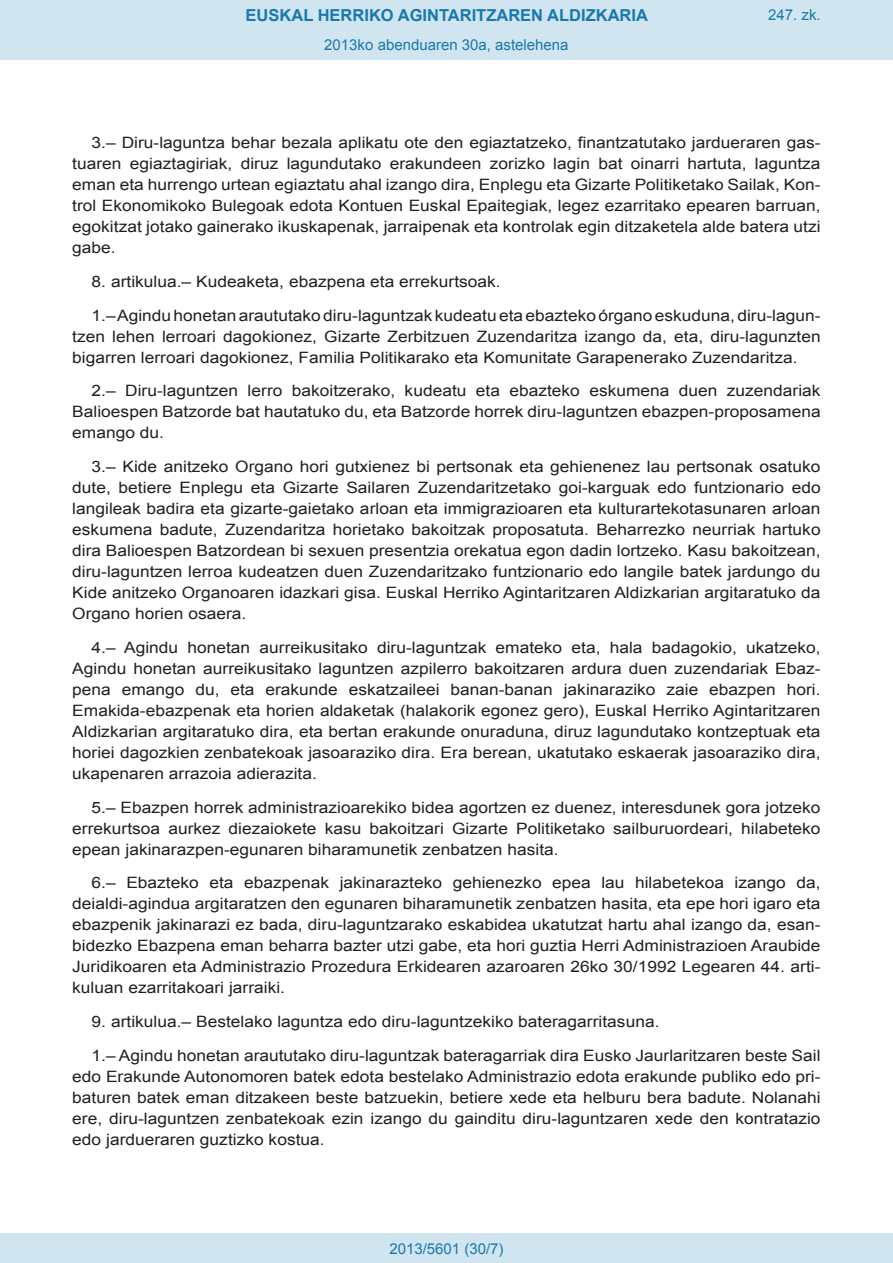
<style>
.page{position:relative;width:893px;height:1263px;background:#fff}
.page>*{position:absolute;margin:0;border:0;box-sizing:border-box;transform-origin:0 0}
.t1{font:700 16.5px "Arial";color:#1879ad}
.BOPVDetalle{font:15.6px/21px "Arial";color:#231f20;text-align:justify;scale:1.11 1}
.Paginacion_Centro{font:15px "Arial";color:#1879ad}
</style>
<div class="page">
<div style="left:0;top:0;width:893px;height:60px;background:#d0e5f0"></div>
<div style="left:0;top:1233px;width:893px;height:30px;background:#d0e5f0"></div>
<p class="t1" style="left:246px;top:4px;width:404px">EUSKAL HERRIKO AGINTARITZAREN ALDIZKARIA</p>
<p class="Paginacion_Centro" style="left:324px;top:35px;width:246px">2013ko abenduaren 30a, astelehena</p>
<p class="Paginacion_Centro" style="left:768px;top:5px;width:54px">247. zk.</p>
<p class="BOPVDetalle" style="left:72px;top:132px;width:676px;text-indent:19px">3.– Diru-laguntza behar bezala aplikatu ote den egiaztatzeko, finantzatutako jardueraren gas&shy;tuaren egiaztagiriak, diruz lagundutako erakundeen zorizko lagin bat oinarri hartuta, laguntza eman eta hurrengo urtean egiaztatu ahal izango dira, Enplegu eta Gizarte Politiketako Sailak, Kon&shy;trol Ekonomikoko Bulegoak edota Kontuen Euskal Epaitegiak, legez ezarritako epearen barruan, egokitzat jotako gainerako ikuskapenak, jarraipenak eta kontrolak egin ditzaketela alde batera utzi gabe.</p>
<p class="BOPVDetalle" style="left:92px;top:271px;width:370px">8. artikulua.– Kudeaketa, ebazpena eta errekurtsoak.</p>
<p class="BOPVDetalle" style="left:72px;top:305px;width:676px;text-indent:19px">1.– Agindu honetan araututako diru-laguntzak kudeatu eta ebazteko órgano eskuduna, diru-lagun&shy;tzen lehen lerroari dagokionez, Gizarte Zerbitzuen Zuzendaritza izango da, eta, diru-lagunzten bigarren lerroari dagokionez, Familia Politikarako eta Komunitate Garapenerako Zuzendaritza.</p>
<p class="BOPVDetalle" style="left:72px;top:381px;width:676px;text-indent:19px">2.– Diru-laguntzen lerro bakoitzerako, kudeatu eta ebazteko eskumena duen zuzendariak Balioespen Batzorde bat hautatuko du, eta Batzorde horrek diru-laguntzen ebazpen-proposamena emango du.</p>
<p class="BOPVDetalle" style="left:72px;top:456px;width:676px;text-indent:19px">3.– Kide anitzeko Organo hori gutxienez bi pertsonak eta gehienenez lau pertsonak osatuko dute, betiere Enplegu eta Gizarte Sailaren Zuzendaritzetako goi-karguak edo funtzionario edo langileak badira eta gizarte-gaietako arloan eta immigrazioaren eta kulturartekotasunaren arloan eskumena badute, Zuzendaritza horietako bakoitzak proposatuta. Beharrezko neurriak hartuko dira Balioespen Batzordean bi sexuen presentzia orekatua egon dadin lortzeko. Kasu bakoitzean, diru-laguntzen lerroa kudeatzen duen Zuzendaritzako funtzionario edo langile batek jardungo du Kide anitzeko Organoaren idazkari gisa. Euskal Herriko Agintaritzaren Aldizkarian argitaratuko da Organo horien osaera.</p>
<p class="BOPVDetalle" style="left:72px;top:637px;width:676px;text-indent:19px">4.– Agindu honetan aurreikusitako diru-laguntzak emateko eta, hala badagokio, ukatzeko, Agindu honetan aurreikusitako laguntzen azpilerro bakoitzaren ardura duen zuzendariak Ebaz&shy;pena emango du, eta erakunde eskatzaileei banan-banan jakinaraziko zaie ebazpen hori.<br>Emakida-ebazpenak eta horien aldaketak (halakorik egonez gero), Euskal Herriko Agintaritzaren Aldizkarian argitaratuko dira, eta bertan erakunde onuraduna, diruz lagundutako kontzeptuak eta horiei dagozkien zenbatekoak jasoaraziko dira. Era berean, ukatutako eskaerak jasoaraziko dira, ukapenaren arrazoia adierazita.</p>
<p class="BOPVDetalle" style="left:72px;top:797px;width:676px;text-indent:19px">5.– Ebazpen horrek administrazioarekiko bidea agortzen ez duenez, interesdunek gora jotzeko errekurtsoa aurkez diezaiokete kasu bakoitzari Gizarte Politiketako sailburuordeari, hilabeteko epean jakinarazpen-egunaren biharamunetik zenbatzen hasita.</p>
<p class="BOPVDetalle" style="left:72px;top:873px;width:676px;text-indent:19px">6.– Ebazteko eta ebazpenak jakinarazteko gehienezko epea lau hilabetekoa izango da, deialdi-agindua argitaratzen den egunaren biharamunetik zenbatzen hasita, eta epe hori igaro eta ebazpenik jakinarazi ez bada, diru-laguntzarako eskabidea ukatutzat hartu ahal izango da, esan&shy;bidezko Ebazpena eman beharra bazter utzi gabe, eta hori guztia Herri Administrazioen Araubide Juridikoaren eta Administrazio Prozedura Erkidearen azaroaren 26ko 30/1992 Legearen 44. arti&shy;kuluan ezarritakoari jarraiki.</p>
<p class="BOPVDetalle" style="left:92px;top:1011px;width:513px">9. artikulua.– Bestelako laguntza edo diru-laguntzekiko bateragarritasuna.</p>
<p class="BOPVDetalle" style="left:72px;top:1045px;width:676px;text-indent:19px">1.– Agindu honetan araututako diru-laguntzak bateragarriak dira Eusko Jaurlaritzaren beste Sail edo Erakunde Autonomoren batek edota bestelako Administrazio edota erakunde publiko edo pri&shy;baturen batek eman ditzakeen beste batzuekin, betiere xede eta helburu bera badute. Nolanahi ere, diru-laguntzen zenbatekoak ezin izango du gainditu diru-laguntzaren xede den kontratazio edo jardueraren guztizko kostua.</p>
<p class="Paginacion_Centro" style="left:389px;top:1238px;width:116px">2013/5601 (30/7)</p>
</div>
